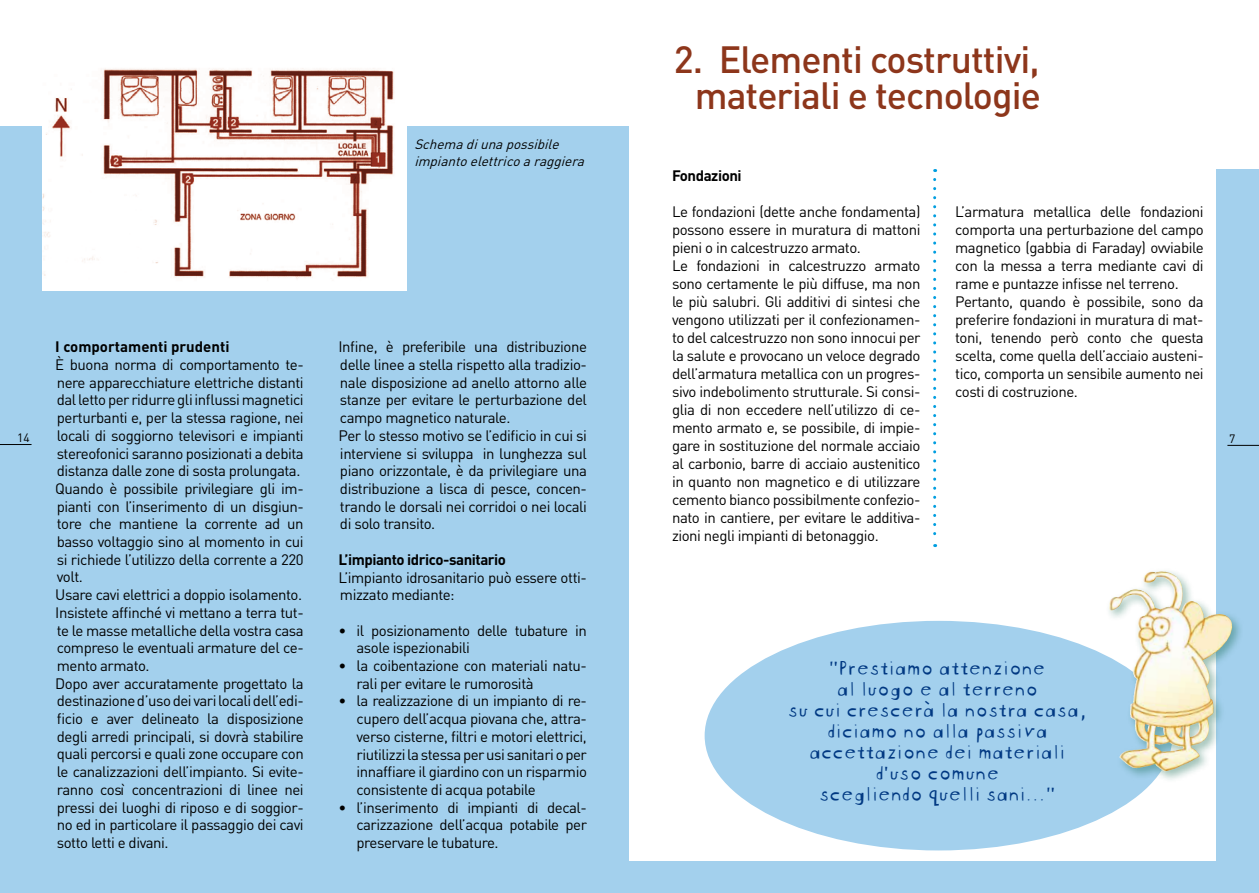
<style>
.page{position:relative;width:1259px;height:893px;background:#fff}
.page>*{position:absolute;margin:0;border:0;box-sizing:border-box;transform-origin:0 0}
.t1{font:500 37.5px/36px "DIN";letter-spacing:-.025em;color:#8d361b;text-align:center}
.t2{font:21px/21px "Blockhead Unplugged";letter-spacing:-.01em;color:#003882;text-align:center}
.t3{font:15px/17.7px "DIN";letter-spacing:-.03em;color:#000}
.t4{font:700 15px "DIN";letter-spacing:-.03em;color:#000}
.t5{font:700 15px "DIN";color:#000}
.t6{font:italic 13.5px/17.2px "DIN";color:#000}
.t7{font:12px "DIN";color:#000}
</style>
<div class="page">
<div style="left:0;top:127px;width:629px;height:766px;background:#a3d0ed"></div>
<hr style="left:0;top:444px;width:32px;height:1px;background:#000">
<img style="left:43px;top:68px;width:364px;height:222px">
<div style="left:629px;top:169px;width:630px;height:724px;background:#a3d0ed"></div>
<div style="left:629px;top:124px;width:587px;height:737px;background:#fff"></div>
<div style="left:704px;top:621px;width:468px;height:229px;background:#a3d0ed;border-radius:50%"></div>
<hr style="left:1227px;top:445px;width:32px;height:1px;background:#000">
<svg style="left:933px;top:179px;width:3px;height:368px"></svg>
<div style="left:1105px;top:567px;width:154px;height:238px;background:#0f654b;opacity:.4"></div>
<img style="left:1142px;top:571px;width:19px;height:12px">
<p class="t6" style="left:414px;top:135px;width:175px">Schemadiunapossibile impiantoelettricoaraggiera</p>
<p class="t7" style="left:17px;top:431px;width:14px">14</p>
<p class="t5" style="left:55px;top:337px;width:176px">I comportamenti prudenti</p>
<p class="t3" style="left:55px;top:355px;width:250px">È buona norma di comportamento te&shy;nere apparecchiature elettriche distanti dal letto per ridurre gli influssi magnetici perturbanti e, per la stessa ragione, nei locali di soggiorno televisori e impianti stereofonici saranno posizionati a debita distanza dalle zone di sosta prolungata.<br>Quando è possibile privilegiare gli im&shy;pianti con l’inserimento di un disgiun&shy;tore che mantiene la corrente ad un basso voltaggio sino al momento in cui si richiede l’utilizzo della corrente a 220 volt.<br>Usare cavi elettrici a doppio isolamento.<br>Insistete affinché vi mettano a terra tut&shy;te le masse metalliche della vostra casa compreso le eventuali armature del ce&shy;mento armato.<br>Dopo aver accuratamente progettato la destinazione d’uso dei vari locali dell’edi&shy;ficio e aver delineato la disposizione degli arredi principali, si dovrà stabilire quali percorsi e quali zone occupare con le canalizzazioni dell’impianto. Si evite&shy;ranno così concentrazioni di linee nei pressi dei luoghi di riposo e di soggior&shy;no ed in particolare il passaggio dei cavi sotto letti e divani.</p>
<p class="t3" style="left:338px;top:338px;width:250px">Infine, è preferibile una distribuzione delle linee a stella rispetto alla tradizio&shy;nale disposizione ad anello attorno alle stanze per evitare le perturbazione del campo magnetico naturale.<br>Per lo stesso motivo se l’edificio in cui si interviene si sviluppa in lunghezza sul piano orizzontale, è da privilegiare una distribuzione a lisca di pesce, concen&shy;trando le dorsali nei corridoi o nei locali di solo transito.</p>
<p class="t4" style="left:338px;top:550px;width:169px">L’impianto idrico-sanitario</p>
<p class="t3" style="left:338px;top:568px;width:250px">L’impianto idrosanitario può essere otti&shy;mizzato mediante:</p>
<p class="t3" style="left:356px;top:621px;width:232px;text-indent:-18px">• il posizionamento delle tubature in asole ispezionabili</p>
<p class="t3" style="left:356px;top:656px;width:232px;text-indent:-18px">• la coibentazione con materiali natu&shy;rali per evitare le rumorosità</p>
<p class="t3" style="left:356px;top:692px;width:232px;text-align:justify;text-indent:-18px">• la realizzazione di un impianto di re&shy;cupero dell’acqua piovana che, attra&shy;verso cisterne, filtri e motori elettrici, riutilizzi la stessa per usi sanitari o per innaffiare il giardino con un risparmio consistente di acqua potabile</p>
<p class="t3" style="left:356px;top:798px;width:232px;text-align:justify;text-indent:-18px">• l’inserimento di impianti di decal&shy;carizzazione dell’acqua potabile per preservare le tubature.</p>
<h1 class="t1" style="left:674px;top:40px;width:369px">2. Elementi costruttivi, materiali e tecnologie</h1>
<p class="t4" style="left:672px;top:166px;width:71px">Fondazioni</p>
<p class="t3" style="left:672px;top:203px;width:250px">Le fondazioni (dette anche fondamenta) possono essere in muratura di mattoni pieni o in calcestruzzo armato.<br>Le fondazioni in calcestruzzo armato sono certamente le più diffuse, ma non le più salubri. Gli additivi di sintesi che vengono utilizzati per il confezionamen&shy;to del calcestruzzo non sono innocui per la salute e provocano un veloce degrado dell’armatura metallica con un progres&shy;sivo indebolimento strutturale. Si consi&shy;glia di non eccedere nell’utilizzo di ce&shy;mento armato e, se possibile, di impie&shy;gare in sostituzione del normale acciaio al carbonio, barre di acciaio austenitico in quanto non magnetico e di utilizzare cemento bianco possibilmente confezio&shy;nato in cantiere, per evitare le additiva&shy;zioni negli impianti di betonaggio.</p>
<p class="t3" style="left:955px;top:203px;width:250px">L’armatura metallica delle fondazioni comporta una perturbazione del campo magnetico (gabbia di Faraday) ovviabile con la messa a terra mediante cavi di rame e puntazze infisse nel terreno.<br>Pertanto, quando è possibile, sono da preferire fondazioni in muratura di mat&shy;toni, tenendo però conto che questa scelta, come quella dell’acciaio austeni&shy;tico, comporta un sensibile aumento nei costi di costruzione.</p>
<p class="t7" style="left:1229px;top:431px;width:8px">7</p>
<h2 class="t2" style="left:787px;top:655px;width:301px">“Prestiamo attenzione<br>al luogo e al terreno<br>su cui crescerà la nostra casa, diciamo no alla passiva accettazione dei materiali d’uso comune<br>scegliendo quelli sani...”</h2>
</div>
